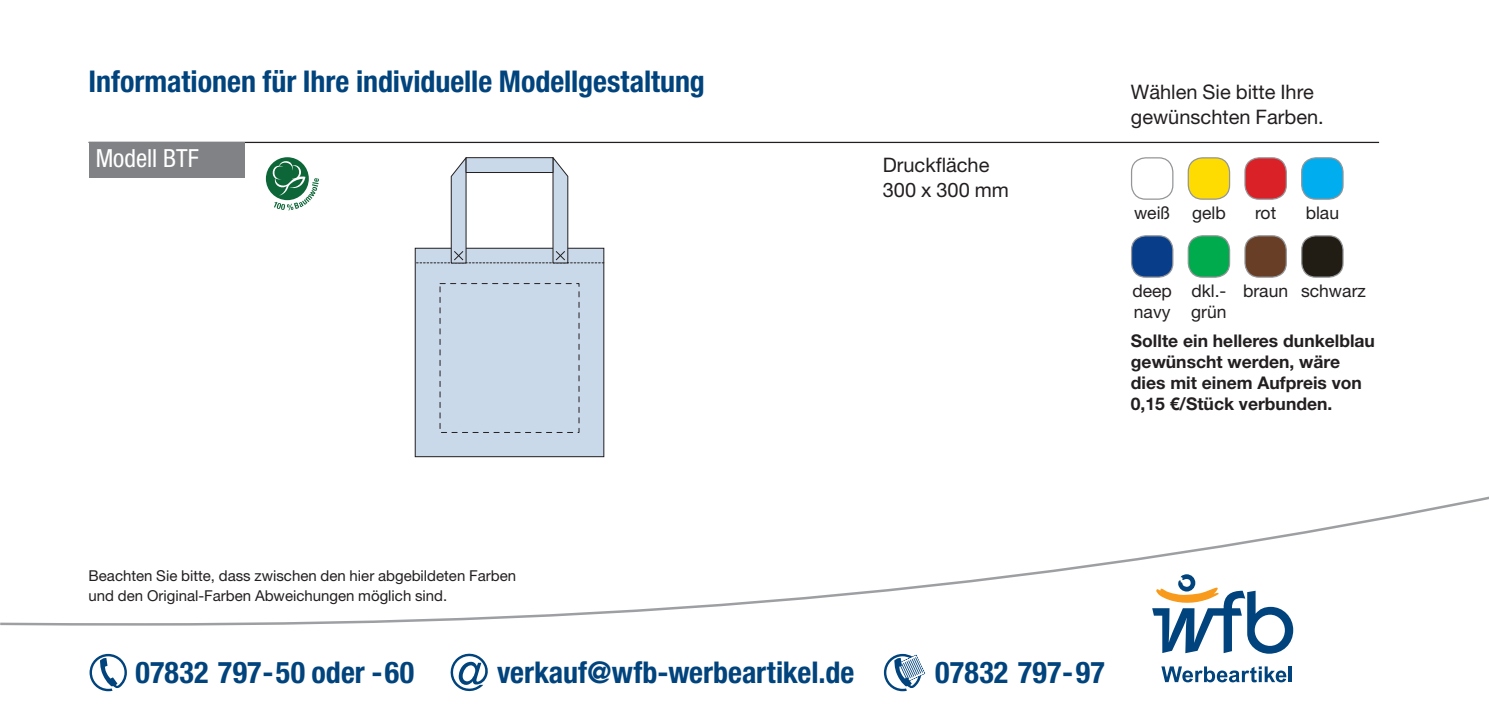
<style>
.page{position:relative;width:1489px;height:709px;background:#fff}
.page>*{position:absolute;margin:0;border:0;box-sizing:border-box;transform-origin:0 0}
.t1{font:700 condensed 30px "Helvetica Neue LT Pro";color:#01437c}
.t2{font:condensed 25px "Helvetica Neue LT Pro";color:#fff}
.t3{font:20px/25px "Helvetica Neue LT Pro";color:#231f20}
.t4{font:700 17.5px/21px "Helvetica Neue LT Pro";color:#231f20}
.t5{font:17.5px/21px "Helvetica Neue LT Pro";color:#231f20}
.t6{font:15px/20px "Helvetica Neue LT Pro";color:#231f20}
</style>
<div class="page">
<svg style="left:0;top:496px;width:1488px;height:130px"></svg>
<svg style="left:90px;top:654px;width:37px;height:37px"></svg>
<svg style="left:883px;top:654px;width:42px;height:37px"></svg>
<svg style="left:450px;top:653px;width:38px;height:38px"></svg>
<svg style="left:1161px;top:666px;width:125px;height:16px"></svg>
<hr style="left:1288px;top:666px;width:3px;height:16px;background:#01437c">
<svg style="left:1152px;top:574px;width:141px;height:79px"></svg>
<hr style="left:89px;top:142px;width:1289px;height:1px;background:#231f20">
<div style="left:89px;top:142px;width:155px;height:35px;background:#808285"></div>
<div style="left:266px;top:157px;width:43px;height:43px;background:#0c6638;border-radius:50%"></div>
<svg style="left:271px;top:159px;width:48px;height:51px"></svg>
<div style="left:1130px;top:157px;width:43px;height:43px;border:1px solid #939598;border-radius:14px"></div>
<div style="left:1188px;top:158px;width:41px;height:41px;background:#ffdc01;border-radius:14px"></div>
<div style="left:1187px;top:157px;width:43px;height:43px;border:1px solid #939598;border-radius:14px"></div>
<div style="left:1244px;top:158px;width:42px;height:41px;background:#da2128;border-radius:14px"></div>
<div style="left:1244px;top:157px;width:42px;height:43px;border:1px solid #939598;border-radius:14px"></div>
<div style="left:1301px;top:158px;width:41px;height:41px;background:#00aeef;border-radius:14px"></div>
<div style="left:1300px;top:157px;width:43px;height:43px;border:1px solid #939598;border-radius:14px"></div>
<div style="left:1131px;top:236px;width:41px;height:41px;background:#083e89;border-radius:14px"></div>
<div style="left:1130px;top:235px;width:43px;height:43px;border:1px solid #939598;border-radius:14px"></div>
<div style="left:1301px;top:236px;width:41px;height:41px;background:#211d14;border-radius:14px"></div>
<div style="left:1300px;top:235px;width:43px;height:43px;border:1px solid #939598;border-radius:14px"></div>
<div style="left:1188px;top:236px;width:41px;height:41px;background:#00ab4d;border-radius:14px"></div>
<div style="left:1187px;top:235px;width:43px;height:43px;border:1px solid #939598;border-radius:14px"></div>
<div style="left:1244px;top:236px;width:42px;height:41px;background:#693e26;border-radius:14px"></div>
<div style="left:1244px;top:235px;width:42px;height:43px;border:1px solid #939598;border-radius:14px"></div>
<div style="left:415px;top:248px;width:189px;height:208px;background:#cad9ea"></div>
<div style="left:415px;top:248px;width:189px;height:209px;border:1px solid #231f20"></div>
<svg style="left:415px;top:157px;width:189px;height:107px"></svg>
<div style="left:466px;top:158px;width:87px;height:14px;background:#cad9ea"></div>
<div style="left:465px;top:157px;width:88px;height:16px;border:1px solid #231f20"></div>
<p class="t1" style="left:89px;top:63px;width:617px">Informationen für Ihre individuelle Modellgestaltung</p>
<p class="t2" style="left:96px;top:144px;width:105px">Modell BTF</p>
<p class="t3" style="left:882px;top:151px;width:128px">Druckfläche<br>300 x 300 mm</p>
<p class="t3" style="left:1130px;top:79px;width:194px">Wählen Sie bitte Ihre gewünschten Farben.</p>
<p class="t5" style="left:1133px;top:202px;width:93px">weiß gelb</p>
<p class="t5" style="left:1254px;top:202px;width:23px">rot</p>
<p class="t5" style="left:1305px;top:202px;width:35px">blau</p>
<p class="t5" style="left:1242px;top:280px;width:47px">braun</p>
<p class="t4" style="left:1130px;top:330px;width:245px">Sollte ein helleres dunkelblau gewünscht werden, wäre dies mit einem Aufpreis von<br>0,15 €/Stück verbunden.</p>
<p class="t5" style="left:1132px;top:280px;width:41px">deep navy</p>
<p class="t5" style="left:1191px;top:280px;width:37px">dkl.-</p>
<p class="t5" style="left:1300px;top:280px;width:66px">schwarz</p>
<p class="t5" style="left:1191px;top:301px;width:37px">grün</p>
<p class="t6" style="left:89px;top:565px;width:429px">Beachten Sie bitte, dass zwischen den hier abgebildeten Farben und den Original-Farben Abweichungen möglich sind.</p>
<p class="t1" style="left:135px;top:654px;width:280px">07832 797-50 oder -60</p>
<p class="t1" style="left:497px;top:654px;width:359px">verkauf@wfb-werbeartikel.de</p>
<p class="t1" style="left:935px;top:654px;width:171px">07832 797-97</p>
</div>
